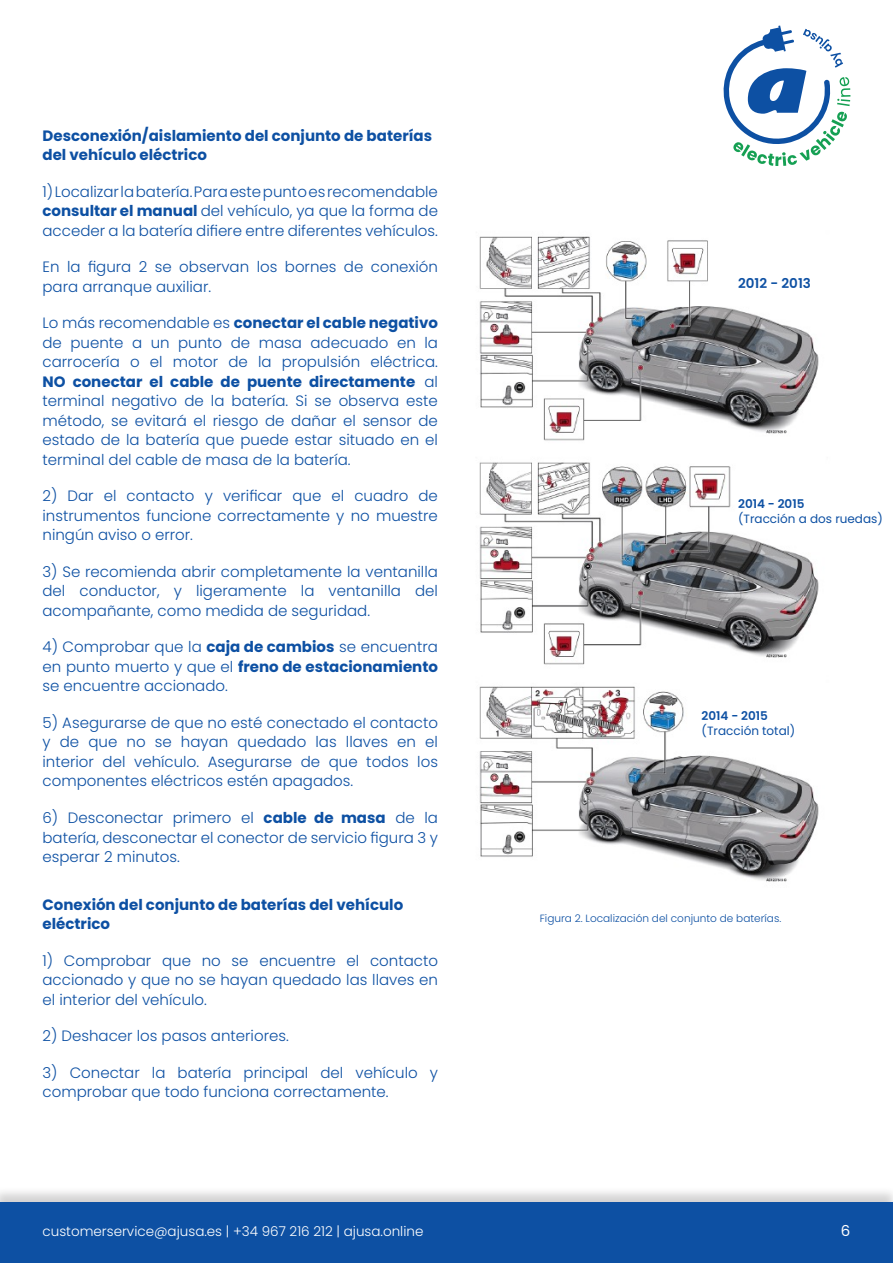
<style>
.page{position:relative;width:893px;height:1263px;background:#fff}
.page>*{position:absolute;margin:0;border:0;box-sizing:border-box;transform-origin:0 0}
.t1{font:300 15px/19.5px "Poppins";color:#0d50a3;text-align:justify}
.t2{font:700 15px/19.5px "Poppins";color:#0d50a3}
.t3{font:15px "Poppins";color:#fff}
.t4{font:300 13.5px "Poppins";color:#fff}
.t5{font:600 13.5px "Poppins";color:#0d50a3}
.t6{font:12px "Poppins";color:#0d50a3}
.t7{font:600 12px "Poppins";color:#0d50a3}
.t8{font:300 10.5px "Poppins";color:#0d50a3}
.s1{font-weight:700}
</style>
<div class="page">
<div style="left:0;top:1186px;width:893px;height:77px;background:#231f20;opacity:.2"></div>
<div style="left:0;top:1203px;width:893px;height:60px;background:#0d50a3"></div>
<svg style="left:723px;top:26px;width:127px;height:140px"></svg>
<img style="left:479px;top:236px;width:340px;height:646px">
<p class="t2" style="left:43px;top:126px;width:391px">Desconexión/aislamiento del conjunto de baterías del vehículo eléctrico</p>
<p class="t1" style="left:43px;top:182px;width:397px">1) Localizar la batería. Para este punto es recomendable <span class="s1">consultar el manual</span> del vehículo, ya que la forma de acceder a la batería difiere entre diferentes vehículos.</p>
<p class="t1" style="left:43px;top:257px;width:397px">En la figura 2 se observan los bornes de conexión para arranque auxiliar.</p>
<p class="t1" style="left:43px;top:313px;width:397px">Lo más recomendable es <span class="s1">conectar el cable negativo </span>de puente a un punto de masa adecuado en la carrocería o el motor de la propulsión eléctrica.<br><span class="s1">NO conectar el cable de puente directamente</span> al terminal negativo de la batería. Si se observa este método, se evitará el riesgo de dañar el sensor de estado de la batería que puede estar situado en el terminal del cable de masa de la batería.</p>
<p class="t1" style="left:43px;top:486px;width:397px">2) Dar el contacto y verificar que el cuadro de instrumentos funcione correctamente y no muestre ningún aviso o error.</p>
<p class="t1" style="left:43px;top:562px;width:397px">3) Se recomienda abrir completamente la ventanilla del conductor, y ligeramente la ventanilla del acompañante, como medida de seguridad.</p>
<p class="t1" style="left:43px;top:637px;width:397px">4) Comprobar que la <span class="s1">caja de cambios</span> se encuentra en punto muerto y que el <span class="s1">freno de estacionamiento </span>se encuentre accionado.</p>
<p class="t1" style="left:43px;top:713px;width:397px">5) Asegurarse de que no esté conectado el contacto y de que no se hayan quedado las llaves en el interior del vehículo. Asegurarse de que todos los componentes eléctricos estén apagados.</p>
<p class="t1" style="left:43px;top:808px;width:397px">6) Desconectar primero el <span class="s1">cable de masa</span> de la batería, desconectar el conector de servicio figura 3 y esperar 2 minutos.</p>
<p class="t2" style="left:43px;top:894px;width:362px">Conexión del conjunto de baterías del vehículo eléctrico</p>
<p class="t1" style="left:43px;top:950px;width:397px">1) Comprobar que no se encuentre el contacto accionado y que no se hayan quedado las llaves en el interior del vehículo.</p>
<p class="t1" style="left:43px;top:1026px;width:248px">2) Deshacer los pasos anteriores.</p>
<p class="t1" style="left:43px;top:1062px;width:397px">3) Conectar la batería principal del vehículo y comprobar que todo funciona correctamente.</p>
<p class="t5" style="left:738px;top:275px;width:74px">2012 - 2013</p>
<p class="t7" style="left:738px;top:496px;width:68px">2014 - 2015</p>
<p class="t6" style="left:738px;top:511px;width:146px">(Tracción a dos ruedas)</p>
<p class="t7" style="left:702px;top:709px;width:68px">2014 - 2015</p>
<p class="t6" style="left:702px;top:724px;width:95px">(Tracción total)</p>
<p class="t8" style="left:540px;top:912px;width:243px">Figura 2. Localización del conjunto de baterías.</p>
<p class="t4" style="left:43px;top:1223px;width:382px">customerservice@ajusa.es | +34 967 216 212 | ajusa.online</p>
<p class="t3" style="left:841px;top:1222px;width:11px">6</p>
</div>
